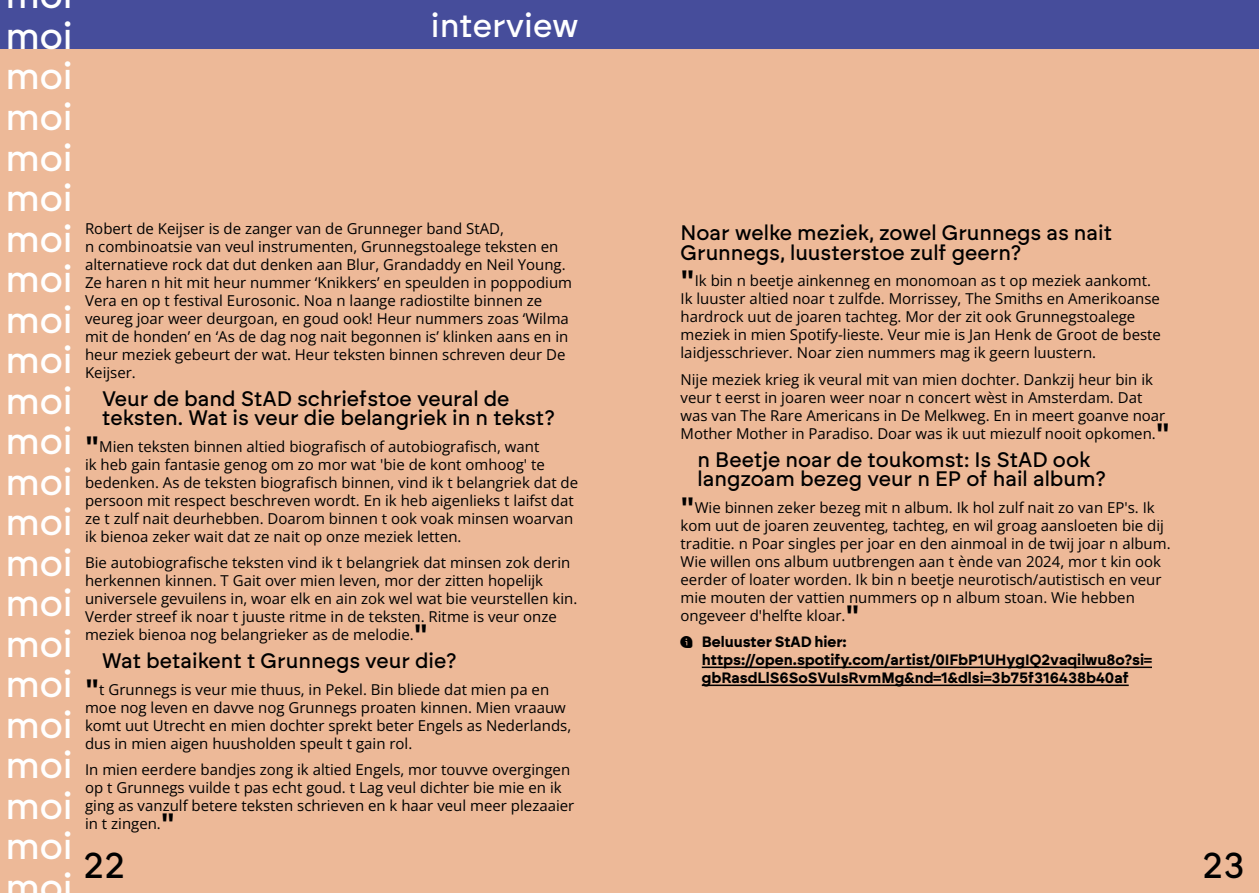
<style>
.page{position:relative;width:1259px;height:893px;background:#fff}
.page>*{position:absolute;margin:0;border:0;box-sizing:border-box;transform-origin:0 0}
.t1{font:500 37.2px/40.5px "Brockmann";color:#fff;text-align:justify}
.t2{font:500 36px "Brockmann";color:#000}
.t3{font:500 33.15px "Brockmann";color:#fff}
.t4{font:500 21px/19.5px "Brockmann";color:#000}
.t5{font:15px/18px "Open Sans";color:#000}
.t6{font:700 15px/18px "Brockmann";color:#000}
.s1{font-weight:700;font-size:30px}
</style>
<div class="page">
<div style="left:629px;top:0;width:630px;height:893px;background:#edb998"></div>
<div style="left:0;top:0;width:629px;height:893px;background:#edb998"></div>
<hr style="left:702px;top:667px;width:450px;height:1px;background:#000">
<hr style="left:702px;top:685px;width:426px;height:1px;background:#000">
<div style="left:0;top:0;width:629px;height:49px;background:#464d9b"></div>
<div style="left:629px;top:0;width:630px;height:49px;background:#464d9b"></div>
<h1 class="t1" style="left:5px;top:15px;width:69px">moi moi moi moi moi moi moi moi moi moi moi moi moi moi moi moi moi moi moi moi moi moi</h1>
<h3 class="t3" style="left:431px;top:4px;width:149px">interview</h3>
<p class="t5" style="left:85px;top:219px;width:488px">Robert de Keijser is de zanger van de Grunneger band StAD,<br>n combinoatsie van veul instrumenten, Grunnegstoalege teksten en alternatieve rock dat dut denken aan Blur, Grandaddy en Neil Young.<br>Ze haren n hit mit heur nummer ‘Knikkers’ en speulden in poppodium Vera en op t festival Eurosonic. Noa n laange radiostilte binnen ze veureg joar weer deurgoan, en goud ook! Heur nummers zoas ‘Wilma mit de honden’ en ‘As de dag nog nait begonnen is’ klinken aans en in heur meziek gebeurt der wat. Heur teksten binnen schreven deur De Keijser.</p>
<h3 class="t4" style="left:102px;top:388px;width:455px">Veur de band StAD schriefstoe veural de teksten. Wat is veur die belangriek in n tekst?</h3>
<p class="t5" style="left:85px;top:437px;width:495px"><span class="s1">"</span>Mien teksten binnen altied biografisch of autobiografisch, want<br>ik heb gain fantasie genog om zo mor wat 'bie de kont omhoog' te bedenken. As de teksten biografisch binnen, vind ik t belangriek dat de persoon mit respect beschreven wordt. En ik heb aigenlieks t laifst dat ze t zulf nait deurhebben. Doarom binnen t ook voak minsen woarvan ik bienoa zeker wait dat ze nait op onze meziek letten.</p>
<p class="t5" style="left:85px;top:553px;width:494px">Bie autobiografische teksten vind ik t belangriek dat minsen zok derin herkennen kinnen. T Gait over mien leven, mor der zitten hopelijk universele gevuilens in, woar elk en ain zok wel wat bie veurstellen kin.<br>Verder streef ik noar t juuste ritme in de teksten. Ritme is veur onze meziek bienoa nog belangrieker as de melodie.<span class="s1">"</span></p>
<h3 class="t4" style="left:102px;top:651px;width:356px">Wat betaikent t Grunnegs veur die?</h3>
<p class="t5" style="left:85px;top:680px;width:488px"><span class="s1">"</span>t Grunnegs is veur mie thuus, in Pekel. Bin bliede dat mien pa en moe nog leven en davve nog Grunnegs proaten kinnen. Mien vraauw komt uut Utrecht en mien dochter sprekt beter Engels as Nederlands, dus in mien aigen huusholden speult t gain rol.</p>
<p class="t5" style="left:85px;top:760px;width:491px">In mien eerdere bandjes zong ik altied Engels, mor touvve overgingen op t Grunnegs vuilde t pas echt goud. t Lag veul dichter bie mie en ik ging as vanzulf betere teksten schrieven en k haar veul meer plezaaier in t zingen.<span class="s1">"</span></p>
<h3 class="t4" style="left:680px;top:223px;width:433px">Noar welke meziek, zowel Grunnegs as nait<br>Grunnegs, luusterstoe zulf geern?</h3>
<p class="t5" style="left:680px;top:271px;width:482px"><span class="s1">"</span>Ik bin n beetje ainkenneg en monomoan as t op meziek aankomt.<br>Ik luuster altied noar t zulfde. Morrissey, The Smiths en Amerikoanse hardrock uut de joaren tachteg. Mor der zit ook Grunnegstoalege meziek in mien Spotify-lieste. Veur mie is Jan Henk de Groot de beste laidjesschriever. Noar zien nummers mag ik geern luustern.</p>
<p class="t5" style="left:680px;top:370px;width:491px">Nije meziek krieg ik veural mit van mien dochter. Dankzij heur bin ik veur t eerst in joaren weer noar n concert wèst in Amsterdam. Dat was van The Rare Americans in De Melkweg. En in meert goanve noar Mother Mother in Paradiso. Doar was ik uut miezulf nooit opkomen.<span class="s1">"</span></p>
<h3 class="t4" style="left:697px;top:449px;width:410px">n Beetje noar de toukomst: Is StAD ook langzoam bezeg veur n EP of hail album?</h3>
<p class="t5" style="left:680px;top:498px;width:491px"><span class="s1">"</span>Wie binnen zeker bezeg mit n album. Ik hol zulf nait zo van EP's. Ik kom uut de joaren zeuventeg, tachteg, en wil groag aansloeten bie dij traditie. n Poar singles per joar en den ainmoal in de twij joar n album.<br>Wie willen ons album uutbrengen aan t ènde van 2024, mor t kin ook eerder of loater worden. Ik bin n beetje neurotisch/autistisch en veur mie mouten der vattien nummers op n album stoan. Wie hebben ongeveer d'helfte kloar.<span class="s1">"</span></p>
<p class="t6" style="left:702px;top:633px;width:452px">Beluuster StAD hier: https://open.spotify.com/artist/0IFbP1UHygIQ2vaqilwu8o?si= gbRasdLlS6SoSVuIsRvmMg&amp;nd=1&amp;dlsi=3b75f316438b40af</p>
<h2 class="t2" style="left:83px;top:843px;width:43px">22</h2>
<h2 class="t2" style="left:1202px;top:843px;width:44px">23</h2>
</div>
